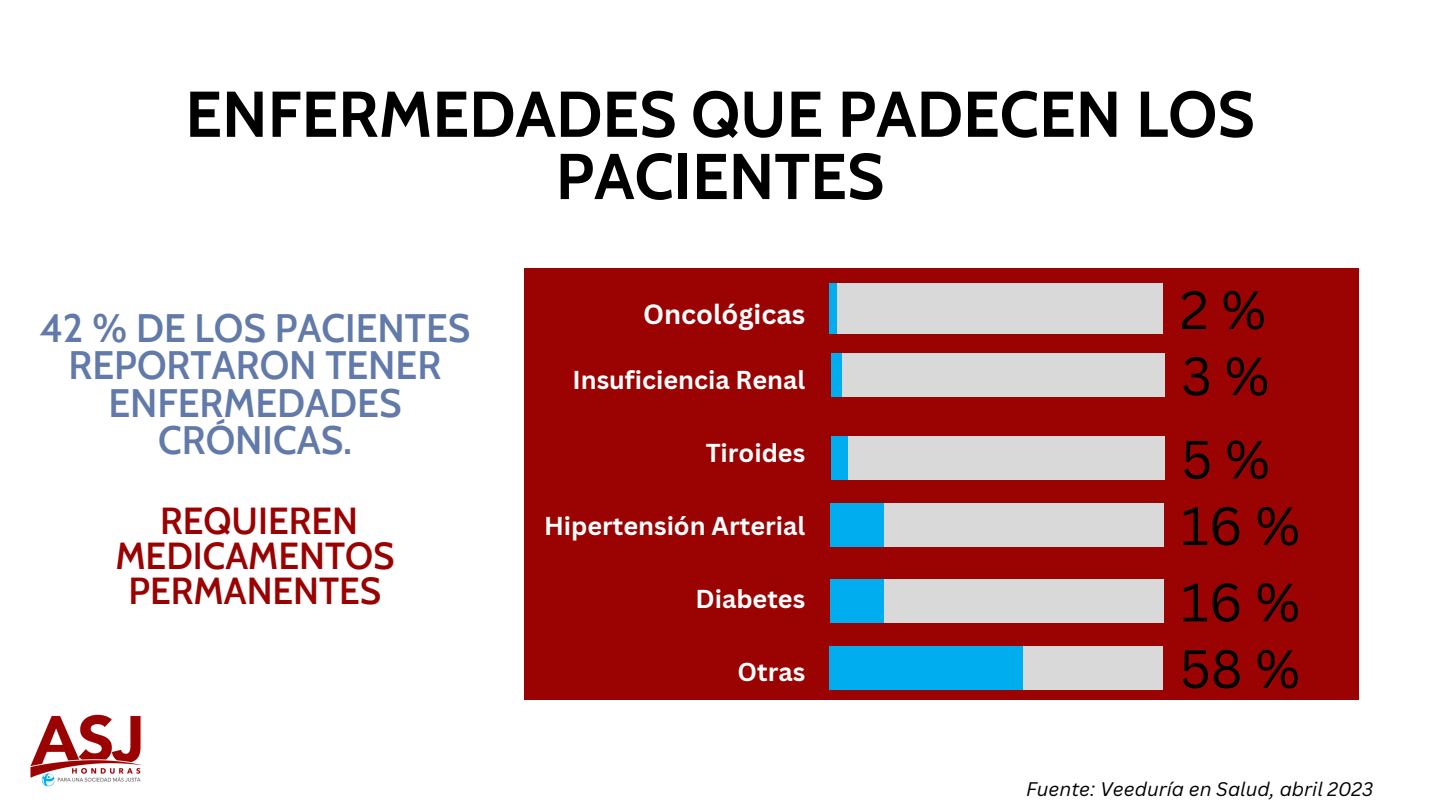
<style>
.page{position:relative;width:1440px;height:810px;background:#fff}
.page>*{position:absolute;margin:0;border:0;box-sizing:border-box;transform-origin:0 0}
.t1{font:700 64.6px/62.2px "Cabin";color:#000;text-align:center}
.t2{font:52.7px "Canva Sans";color:#000}
.t3{font:600 38.7px/37.5px "Cabin";color:#617aa9;text-align:center}
.t4{font:600 36.7px/35.2px "Cabin";color:#9a0101;text-align:center}
.t5{font:700 27.1px "Canva Sans";color:#fff}
.t6{font:700 25.2px "Canva Sans";color:#fff}
.t7{font:italic 19.1px "Canva Sans";color:#000}
</style>
<div class="page">
<div style="left:525px;top:268px;width:834px;height:431px;background:#9b0202"></div>
<div style="left:831px;top:353px;width:334px;height:43px;background:#d9d9d9"></div>
<div style="left:831px;top:353px;width:10px;height:43px;background:#00adee"></div>
<div style="left:830px;top:284px;width:333px;height:50px;background:#d9d9d9"></div>
<div style="left:830px;top:284px;width:6px;height:50px;background:#00adee"></div>
<div style="left:831px;top:437px;width:334px;height:43px;background:#d9d9d9"></div>
<div style="left:831px;top:437px;width:17px;height:43px;background:#00adee"></div>
<div style="left:831px;top:503px;width:333px;height:43px;background:#d9d9d9"></div>
<div style="left:831px;top:503px;width:53px;height:43px;background:#00adee"></div>
<div style="left:831px;top:579px;width:333px;height:44px;background:#d9d9d9"></div>
<div style="left:831px;top:579px;width:53px;height:44px;background:#00adee"></div>
<div style="left:830px;top:646px;width:333px;height:43px;background:#d9d9d9"></div>
<div style="left:830px;top:646px;width:193px;height:43px;background:#00adee"></div>
<img style="left:30px;top:714px;width:113px;height:73px">
<p class="t1" style="left:185px;top:83px;width:1071px">ENFERMEDADES QUE PADECEN LOS<br>PACIENTES</p>
<p class="t3" style="left:40px;top:309px;width:432px">42 % DE LOS PACIENTES<br>REPORTARON TENER<br>ENFERMEDADES<br>CRÓNICAS.</p>
<p class="t4" style="left:115px;top:503px;width:281px">REQUIEREN<br>MEDICAMENTOS<br>PERMANENTES</p>
<p class="t5" style="left:643px;top:295px;width:164px">Oncológicas</p>
<p class="t6" style="left:573px;top:362px;width:234px">Insuficiencia Renal</p>
<p class="t2" style="left:1180px;top:273px;width:88px">2 %</p>
<p class="t2" style="left:1181px;top:339px;width:89px">3 %</p>
<p class="t6" style="left:706px;top:435px;width:101px">Tiroides</p>
<p class="t2" style="left:1181px;top:422px;width:90px">5 %</p>
<p class="t6" style="left:544px;top:508px;width:263px">Hipertensión Arterial</p>
<p class="t2" style="left:1181px;top:489px;width:121px">16 %</p>
<p class="t6" style="left:695px;top:581px;width:111px">Diabetes</p>
<p class="t2" style="left:1181px;top:565px;width:121px">16 %</p>
<p class="t6" style="left:738px;top:654px;width:69px">Otras</p>
<p class="t2" style="left:1180px;top:632px;width:122px">58 %</p>
<p class="t7" style="left:1026px;top:776px;width:349px">Fuente: Veeduría en Salud, abril 2023</p>
</div>
